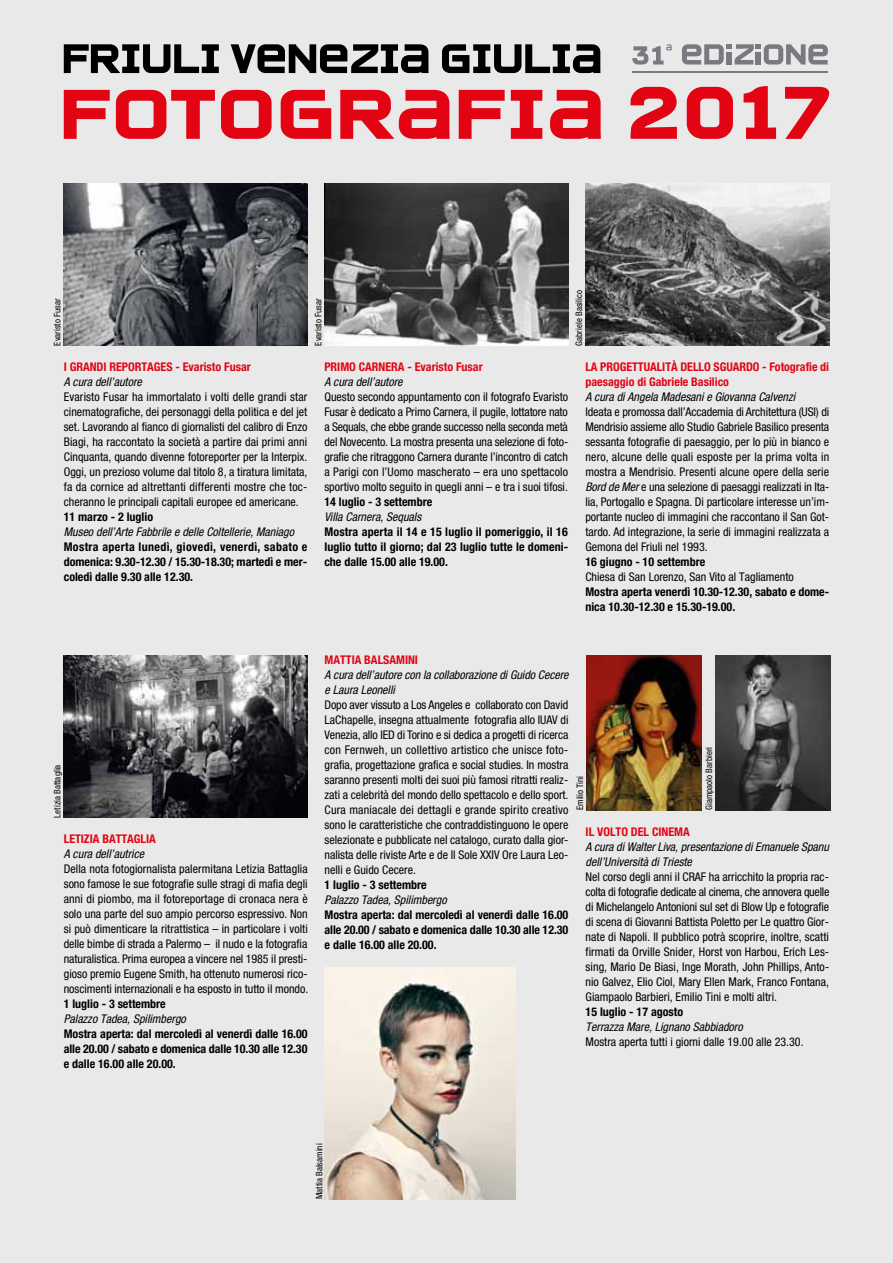
<style>
.page{position:relative;width:893px;height:1263px;background:#e9e9e9}
.page>*{position:absolute;margin:0;border:0;box-sizing:border-box;transform-origin:0 0}
.t1{font:condensed 12px/15px "Helvetica Neue LT Std";color:#000;text-align:justify}
.t2{font:700 condensed 12px/15px "Helvetica Neue LT Std";color:#000;text-align:justify}
.t3{font:italic condensed 12px/15px "Helvetica Neue LT Std";color:#000}
.t4{font:700 condensed 12px/15px "Helvetica Neue LT Std";color:#e30413}
.t5{font:condensed 9px "Helvetica Neue LT Std";color:#000}
.s1{font-style:italic}
</style>
<div class="page">
<svg style="left:64px;top:44px;width:536px;height:29px"></svg>
<svg style="left:64px;top:90px;width:537px;height:49px"></svg>
<svg style="left:682px;top:44px;width:146px;height:21px"></svg>
<hr style="left:632px;top:71px;width:196px;height:2px;background:#7a797f">
<svg style="left:630px;top:87px;width:47px;height:52px"></svg>
<svg style="left:687px;top:87px;width:46px;height:52px"></svg>
<svg style="left:743px;top:86px;width:33px;height:53px"></svg>
<svg style="left:785px;top:87px;width:44px;height:52px"></svg>
<svg style="left:632px;top:44px;width:40px;height:21px"></svg>
<img style="left:64px;top:183px;width:243px;height:163px">
<img style="left:585px;top:183px;width:244px;height:163px">
<img style="left:325px;top:183px;width:243px;height:163px">
<img style="left:64px;top:655px;width:244px;height:163px">
<img style="left:325px;top:968px;width:191px;height:231px">
<img style="left:587px;top:655px;width:114px;height:155px">
<img style="left:716px;top:655px;width:114px;height:155px">
<p class="t5" style="left:52px;top:346px;width:48px;rotate:-90deg">Evaristo Fusar</p>
<p class="t5" style="left:313px;top:346px;width:48px;rotate:-90deg">Evaristo Fusar</p>
<p class="t5" style="left:574px;top:346px;width:57px;rotate:-90deg">Gabriele Basilico</p>
<p class="t4" style="left:64px;top:359px;width:188px">I GRANDI REPORTAGES - Evaristo Fusar</p>
<p class="t3" style="left:64px;top:375px;width:80px">A cura dell’autore</p>
<p class="t1" style="left:64px;top:389px;width:245px">Evaristo Fusar ha immortalato i volti delle grandi star cinematografiche, dei personaggi della politica e del jet set. Lavorando al fianco di giornalisti del calibro di Enzo Biagi, ha raccontato la società a partire dai primi anni Cinquanta, quando divenne fotoreporter per la Interpix.<br>Oggi, un prezioso volume dal titolo 8, a tiratura limitata, fa da cornice ad altrettanti differenti mostre che toc&shy;cheranno le principali capitali europee ed americane.</p>
<p class="t2" style="left:64px;top:509px;width:91px">11 marzo - 2 luglio</p>
<p class="t3" style="left:64px;top:525px;width:232px">Museo dell’Arte Fabbrile e delle Coltellerie, Maniago</p>
<p class="t2" style="left:64px;top:539px;width:245px">Mostra aperta lunedì, giovedì, venerdì, sabato e domenica: 9.30-12.30 / 15.30-18.30; martedì e mer&shy;coledì dalle 9.30 alle 12.30.</p>
<p class="t4" style="left:324px;top:359px;width:160px">PRIMO CARNERA - Evaristo Fusar</p>
<p class="t3" style="left:324px;top:375px;width:80px">A cura dell’autore</p>
<p class="t1" style="left:324px;top:389px;width:245px">Questo secondo appuntamento con il fotografo Evaristo Fusar è dedicato a Primo Carnera, il pugile, lottatore nato a Sequals, che ebbe grande successo nella seconda metà del Novecento. La mostra presenta una selezione di foto&shy;grafie che ritraggono Carnera durante l’incontro di catch a Parigi con l’Uomo mascherato – era uno spettacolo sportivo molto seguito in quegli anni – e tra i suoi tifosi.</p>
<p class="t2" style="left:324px;top:494px;width:109px">14 luglio - 3 settembre</p>
<p class="t3" style="left:324px;top:510px;width:98px">Villa Carnera, Sequals</p>
<p class="t2" style="left:324px;top:524px;width:245px">Mostra aperta il 14 e 15 luglio il pomeriggio, il 16 luglio tutto il giorno; dal 23 luglio tutte le domeni&shy;che dalle 15.00 alle 19.00.</p>
<p class="t4" style="left:585px;top:359px;width:245px">LA PROGETTUALITÀ DELLO SGUARDO - Fotografie di paesaggio di Gabriele Basilico</p>
<p class="t3" style="left:585px;top:390px;width:211px">A cura di Angela Madesani e Giovanna Calvenzi</p>
<p class="t1" style="left:585px;top:404px;width:245px">Ideata e promossa dall’Accademia di Architettura (USI) di Mendrisio assieme allo Studio Gabriele Basilico presenta sessanta fotografie di paesaggio, per lo più in bianco e nero, alcune delle quali esposte per la prima volta in mostra a Mendrisio. Presenti alcune opere della serie <span class="s1">Bord de Mer</span> e una selezione di paesaggi realizzati in Ita&shy;lia, Portogallo e Spagna. Di particolare interesse un’im&shy;portante nucleo di immagini che raccontano il San Got&shy;tardo. Ad integrazione, la serie di immagini realizzata a Gemona del Friuli nel 1993.</p>
<p class="t2" style="left:585px;top:554px;width:121px">16 giugno - 10 settembre</p>
<p class="t1" style="left:585px;top:569px;width:210px">Chiesa di San Lorenzo, San Vito al Tagliamento</p>
<p class="t2" style="left:585px;top:584px;width:245px">Mostra aperta venerdì 10.30-12.30, sabato e dome&shy;nica 10.30-12.30 e 15.30-19.00.</p>
<p class="t5" style="left:52px;top:818px;width:54px;rotate:-90deg">Letizia Battaglia</p>
<p class="t4" style="left:64px;top:831px;width:94px">LETIZIA BATTAGLIA</p>
<p class="t3" style="left:64px;top:847px;width:82px">A cura dell’autrice</p>
<p class="t1" style="left:64px;top:861px;width:246px">Della nota fotogiornalista palermitana Letizia Battaglia sono famose le sue fotografie sulle stragi di mafia degli anni di piombo, ma il fotoreportage di cronaca nera è solo una parte del suo ampio percorso espressivo. Non si può dimenticare la ritrattistica – in particolare i volti delle bimbe di strada a Palermo – il nudo e la fotografia naturalistica. Prima europea a vincere nel 1985 il presti&shy;gioso premio Eugene Smith, ha ottenuto numerosi rico&shy;noscimenti internazionali e ha esposto in tutto il mondo.</p>
<p class="t2" style="left:64px;top:996px;width:104px">1 luglio - 3 settembre</p>
<p class="t3" style="left:64px;top:1012px;width:124px">Palazzo Tadea, Spilimbergo</p>
<p class="t2" style="left:64px;top:1026px;width:245px">Mostra aperta: dal mercoledì al venerdì dalle 16.00 alle 20.00 / sabato e domenica dalle 10.30 alle 12.30 e dalle 16.00 alle 20.00.</p>
<p class="t4" style="left:325px;top:652px;width:95px">MATTIA BALSAMINI</p>
<p class="t3" style="left:325px;top:668px;width:245px">A cura dell’autore con la collaborazione di Guido Cecere e Laura Leonelli</p>
<p class="t1" style="left:325px;top:697px;width:245px">Dopo aver vissuto a Los Angeles e collaborato con David LaChapelle, insegna attualmente fotografia allo IUAV di Venezia, allo IED di Torino e si dedica a progetti di ricerca con Fernweh, un collettivo artistico che unisce foto&shy;grafia, progettazione grafica e social studies. In mostra saranno presenti molti dei suoi più famosi ritratti realiz&shy;zati a celebrità del mondo dello spettacolo e dello sport.<br>Cura maniacale dei dettagli e grande spirito creativo sono le caratteristiche che contraddistinguono le opere selezionate e pubblicate nel catalogo, curato dalla gior&shy;nalista delle riviste Arte e de Il Sole XXIV Ore Laura Leo&shy;nelli e Guido Cecere.</p>
<p class="t2" style="left:325px;top:877px;width:104px">1 luglio - 3 settembre</p>
<p class="t3" style="left:325px;top:893px;width:124px">Palazzo Tadea, Spilimbergo</p>
<p class="t2" style="left:325px;top:907px;width:245px">Mostra aperta: dal mercoledì al venerdì dalle 16.00 alle 20.00 / sabato e domenica dalle 10.30 alle 12.30 e dalle 16.00 alle 20.00.</p>
<p class="t5" style="left:704px;top:810px;width:65px;rotate:-90deg">Giampaolo Barbieri</p>
<p class="t5" style="left:575px;top:810px;width:35px;rotate:-90deg">Emilio Tini</p>
<p class="t4" style="left:586px;top:824px;width:106px">IL VOLTO DEL CINEMA</p>
<p class="t3" style="left:586px;top:840px;width:245px">A cura di Walter Liva, presentazione di Emanuele Spanu dell’Università di Trieste</p>
<p class="t1" style="left:586px;top:869px;width:245px">Nel corso degli anni il CRAF ha arricchito la propria rac&shy;colta di fotografie dedicate al cinema, che annovera quelle di Michelangelo Antonioni sul set di Blow Up e fotografie di scena di Giovanni Battista Poletto per Le quattro Gior&shy;nate di Napoli. Il pubblico potrà scoprire, inoltre, scatti firmati da Orville Snider, Horst von Harbou, Erich Les&shy;sing, Mario De Biasi, Inge Morath, John Phillips, Anto&shy;nio Galvez, Elio Ciol, Mary Ellen Mark, Franco Fontana, Giampaolo Barbieri, Emilio Tini e molti altri.</p>
<p class="t2" style="left:586px;top:1004px;width:99px">15 luglio - 17 agosto</p>
<p class="t3" style="left:586px;top:1020px;width:159px">Terrazza Mare, Lignano Sabbiadoro</p>
<p class="t1" style="left:586px;top:1034px;width:219px">Mostra aperta tutti i giorni dalle 19.00 alle 23.30.</p>
<p class="t5" style="left:314px;top:1199px;width:57px;rotate:-90deg">Mattia Balsamini</p>
</div>
